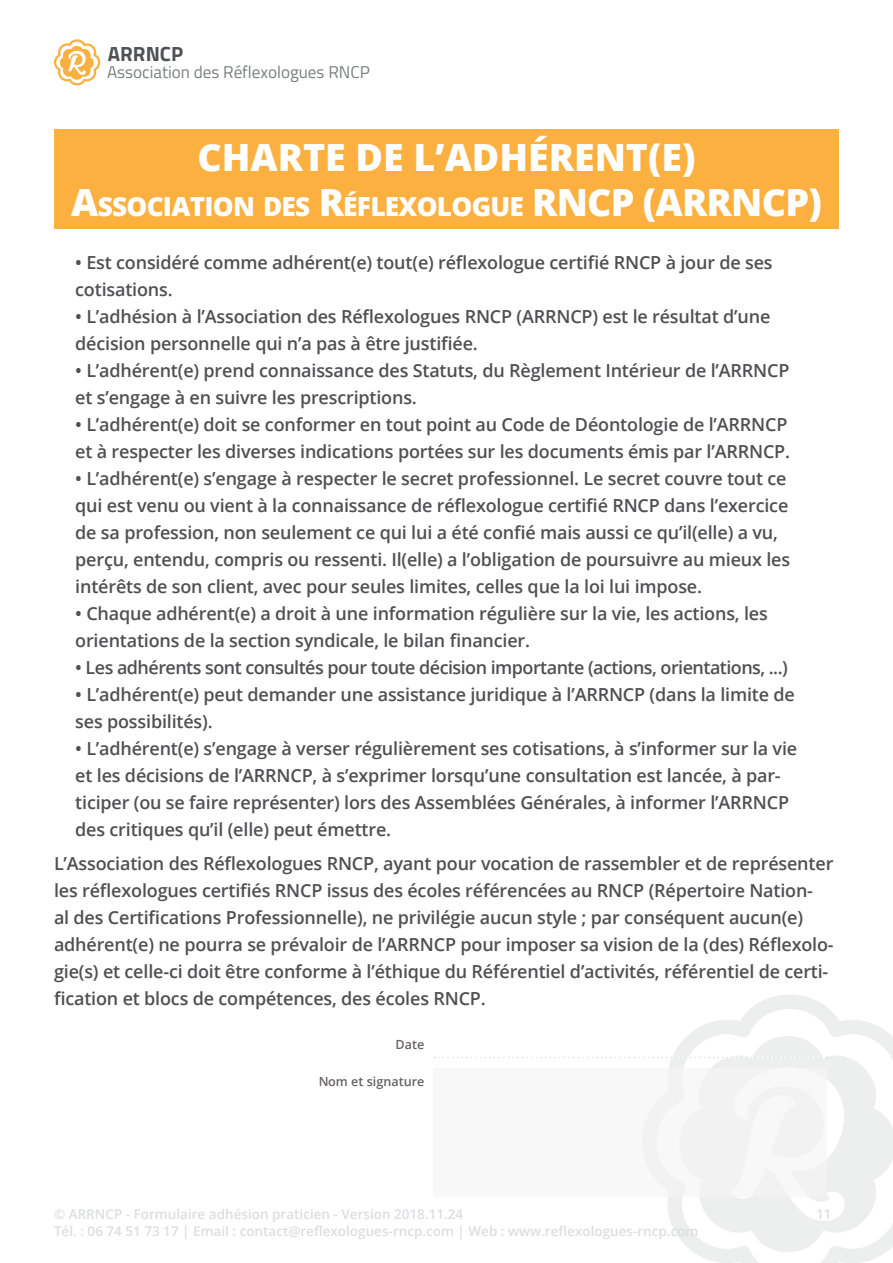
<style>
.page{position:relative;width:893px;height:1263px;background:#fff}
.page>*{position:absolute;margin:0;border:0;box-sizing:border-box;transform-origin:0 0}
.t1{font:800 37.5px "Open Sans";color:#fff}
.t2{font:800 26.25px "Open Sans";letter-spacing:-.03em;color:#fff}
.t3{font:700 20.55px "Titillium";color:#4f5152}
.t4{font:600 18px/27px "Open Sans";letter-spacing:-.01em;color:#505052}
.t5{font:600 18px "Open Sans";letter-spacing:-.03em;color:#505052}
.t6{font:17.1px "Titillium";color:#7c7f80}
.t7{font:600 13.5px "Open Sans";color:#dddee0}
.t8{font:600 12.6px "Open Sans";color:#231f20}
.s1{font-size:37.5px}
</style>
<div class="page">
<svg style="left:668px;top:995px;width:214px;height:268px"></svg>
<svg style="left:672px;top:1029px;width:221px;height:230px;fill:#edeeee"></svg>
<svg style="left:54px;top:39px;width:46px;height:46px"></svg>
<div style="left:54px;top:129px;width:785px;height:100px;background:#fbb03f"></div>
<div style="left:433px;top:1068px;width:394px;height:128px;background:#f5f5f6"></div>
<svg style="left:434px;top:1057px;width:393px;height:1px"></svg>
<p class="t3" style="left:108px;top:38px;width:77px">ARRNCP</p>
<p class="t6" style="left:107px;top:60px;width:264px">Association des Réflexologues RNCP</p>
<p class="t1" style="left:197px;top:129px;width:78px">CHARTE</p>
<p class="t1" style="left:356px;top:129px;width:197px">DE L’ADHÉRENT</p>
<p class="t1" style="left:648px;top:129px;width:49px">(E)</p>
<p class="t2" style="left:71px;top:186px;width:487px"><span class="s1">A</span>SSOCIATION DES <span class="s1">R</span>ÉFLEXOLOGUE <span class="s1">RNCP</span></p>
<p class="t1" style="left:643px;top:174px;width:40px">(ARRNCP</p>
<p class="t1" style="left:808px;top:174px;width:15px">)</p>
<p class="t4" style="left:75px;top:248px;width:699px">• Est considéré comme adhérent(e) tout(e) réflexologue certifié RNCP à jour de ses cotisations.</p>
<p class="t4" style="left:75px;top:302px;width:697px">• L’adhésion à l’Association des Réflexologues RNCP (ARRNCP) est le résultat d’une décision personnelle qui n’a pas à être justifiée.</p>
<p class="t4" style="left:75px;top:356px;width:716px">• L’adhérent(e) prend connaissance des Statuts, du Règlement Intérieur de l’ARRNCP et s’engage à en suivre les prescriptions.</p>
<p class="t4" style="left:75px;top:410px;width:716px">• L’adhérent(e) doit se conformer en tout point au Code de Déontologie de l’ARRNCP et à respecter les diverses indications portées sur les documents émis par l’ARRNCP.</p>
<p class="t4" style="left:75px;top:464px;width:716px">• L’adhérent(e) s’engage à respecter le secret professionnel. Le secret couvre tout ce qui est venu ou vient à la connaissance de réflexologue certifié RNCP dans l’exercice de sa profession, non seulement ce qui lui a été confié mais aussi ce qu’il(elle) a vu, perçu, entendu, compris ou ressenti. Il(elle) a l’obligation de poursuivre au mieux les intérêts de son client, avec pour seules limites, celles que la loi lui impose.</p>
<p class="t4" style="left:75px;top:599px;width:694px">• Chaque adhérent(e) a droit à une information régulière sur la vie, les actions, les orientations de la section syndicale, le bilan financier.</p>
<p class="t5" style="left:75px;top:655px;width:714px">• Les adhérents sont consultés pour toute décision importante (actions, orientations, ...)</p>
<p class="t4" style="left:75px;top:680px;width:721px">• L’adhérent(e) peut demander une assistance juridique à l’ARRNCP (dans la limite de ses possibilités).</p>
<p class="t4" style="left:75px;top:734px;width:723px">• L’adhérent(e) s’engage à verser régulièrement ses cotisations, à s’informer sur la vie et les décisions de l’ARRNCP, à s’exprimer lorsqu’une consultation est lancée, à par&shy;ticiper (ou se faire représenter) lors des Assemblées Générales, à informer l’ARRNCP des critiques qu’il (elle) peut émettre.</p>
<p class="t4" style="left:54px;top:850px;width:781px">L’Association des Réflexologues RNCP, ayant pour vocation de rassembler et de représenter les réflexologues certifiés RNCP issus des écoles référencées au RNCP (Répertoire Nation-<br>al des Certifications Professionnelle), ne privilégie aucun style ; par conséquent aucun(e) adhérent(e) ne pourra se prévaloir de l’ARRNCP pour imposer sa vision de la (des) Réflexolo&shy;gie(s) et celle-ci doit être conforme à l’éthique du Référentiel d’activités, référentiel de certi&shy;fication et blocs de compétences, des écoles RNCP.</p>
<p class="t8" style="left:396px;top:1035px;width:30px">Date</p>
<p class="t8" style="left:318px;top:1073px;width:107px">Nom et signature</p>
<p class="t7" style="left:54px;top:1205px;width:411px">© ARRNCP - Formulaire adhésion praticien - Version 2018.11.24</p>
<p class="t7" style="left:816px;top:1205px;width:17px">11</p>
<p class="t7" style="left:54px;top:1221px;width:646px">Tél. : 06 74 51 73 17 | Email : contact@reflexologues-rncp.com | Web : www.reflexologues-rncp.com</p>
</div>
